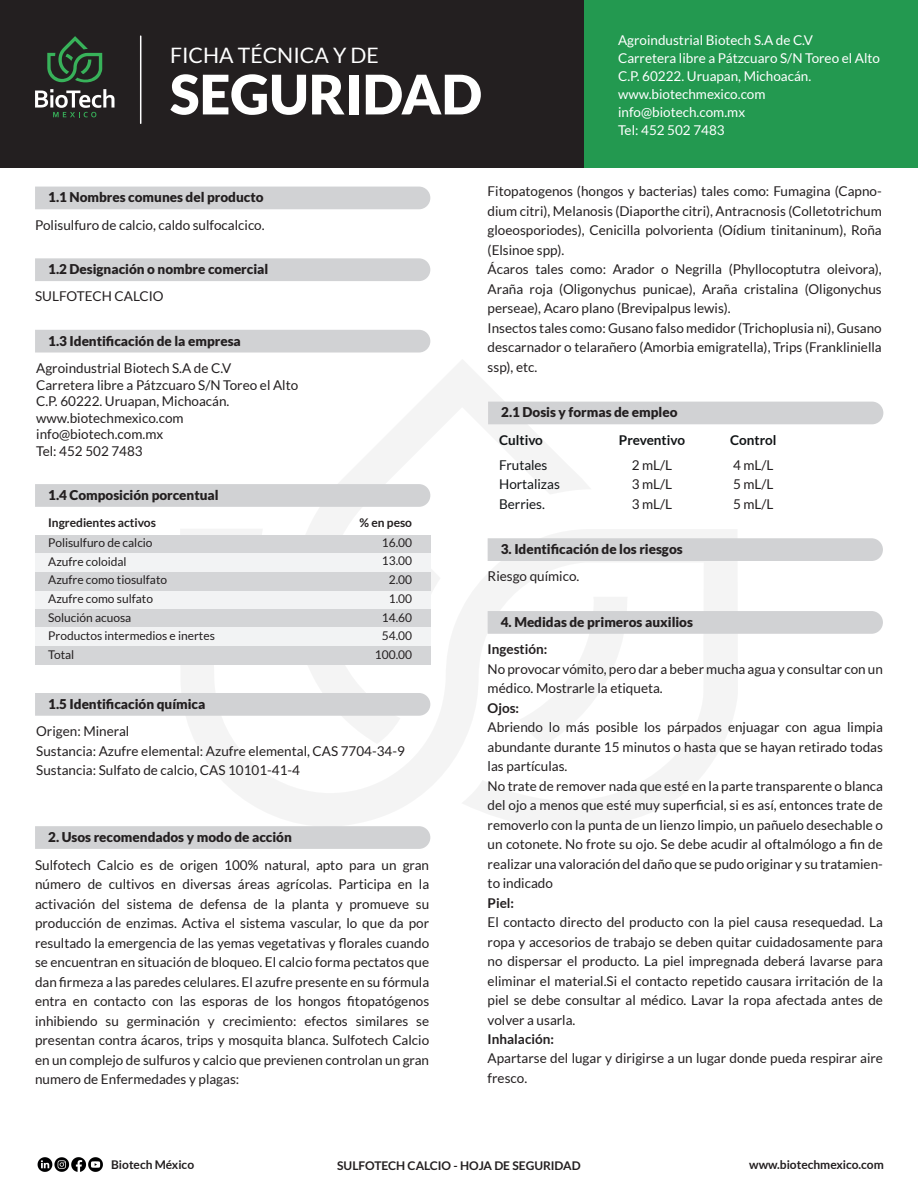
<style>
.page{position:relative;width:918px;height:1188px;background:#fff}
.page>*{position:absolute;margin:0;border:0;box-sizing:border-box;transform-origin:0 0}
.t1{font:900 54.6px "Lato";color:#fff}
.t2{font:21.3px "Lato";color:#fff}
.t3{font:13.5px/19.5px "Lato";color:#231f20}
.t4{font:900 13.5px "Lato";color:#231f20}
.t5{font:13.5px/18px "Lato";color:#fff}
.t6{font:700 13.5px "Lato";color:#231f20}
.t7{font:13.5px/19.5px "Lato";color:#111416}
.t8{font:700 13.5px "Lato";color:#111416}
.t9{font:12px/18.8px "Lato";color:#231f20}
.t10{font:700 12px "Lato";color:#231f20}
</style>
<div class="page">
<svg style="left:309px;top:360px;width:283px;height:169px"></svg>
<svg style="left:181px;top:529px;width:556px;height:299px"></svg>
<div style="left:0;top:0;width:584px;height:168px;background:#231f20"></div>
<div style="left:584px;top:0;width:334px;height:168px;background:#239950"></div>
<svg style="left:35px;top:89px;width:79px;height:28px"></svg>
<svg style="left:47px;top:36px;width:55px;height:47px"></svg>
<hr style="left:140px;top:36px;width:1px;height:87px;background:#fff">
<div style="left:35px;top:187px;width:395px;height:22px;background:#d1d2d4"></div>
<div style="left:35px;top:693px;width:395px;height:23px;background:#d1d2d4"></div>
<div style="left:35px;top:258px;width:395px;height:23px;background:#d1d2d4"></div>
<div style="left:35px;top:484px;width:395px;height:23px;background:#d1d2d4"></div>
<div style="left:35px;top:330px;width:395px;height:23px;background:#d1d2d4"></div>
<div style="left:35px;top:826px;width:395px;height:23px;background:#d1d2d4"></div>
<svg style="left:488px;top:597px;width:395px;height:148px"></svg>
<div style="left:488px;top:538px;width:395px;height:23px;background:#d1d2d4"></div>
<div style="left:35px;top:535px;width:395px;height:19px;background:#d4d5d7"></div>
<div style="left:35px;top:554px;width:395px;height:18px;background:#f2f3f4"></div>
<div style="left:35px;top:591px;width:395px;height:18px;background:#f2f3f4"></div>
<div style="left:35px;top:572px;width:395px;height:19px;background:#d4d5d7"></div>
<div style="left:35px;top:609px;width:395px;height:19px;background:#d4d5d7"></div>
<div style="left:35px;top:628px;width:395px;height:18px;background:#f2f3f4"></div>
<div style="left:35px;top:646px;width:395px;height:19px;background:#d4d5d7"></div>
<img style="left:37px;top:1157px;width:66px;height:15px">
<div style="left:488px;top:402px;width:395px;height:22px;background:#d1d2d4"></div>
<h2 class="t2" style="left:170px;top:44px;width:210px">FICHA TÉCNICA Y DE</h2>
<h1 class="t1" style="left:170px;top:62px;width:313px">SEGURIDAD</h1>
<p class="t5" style="left:618px;top:31px;width:264px">Agroindustrial Biotech S.A de C.V<br>Carretera libre a Pátzcuaro S/N Toreo el Alto<br>C.P. 60222. Uruapan, Michoacán. www.biotechmexico.com info@biotech.com.mx<br>Tel: 452 502 7483</p>
<p class="t4" style="left:48px;top:189px;width:217px">1.1 Nombres comunes del producto</p>
<p class="t3" style="left:35px;top:215px;width:231px">Polisulfuro de calcio, caldo sulfocalcico.</p>
<p class="t4" style="left:48px;top:261px;width:222px">1.2 Designación o nombre comercial</p>
<p class="t3" style="left:35px;top:287px;width:130px">SULFOTECH CALCIO</p>
<p class="t4" style="left:48px;top:333px;width:194px">1.3 Identificación de la empresa</p>
<p class="t3" style="left:36px;top:360px;width:264px;line-height:16.5px">Agroindustrial Biotech S.A de C.V<br>Carretera libre a Pátzcuaro S/N Toreo el Alto<br>C.P. 60222. Uruapan, Michoacán. www.biotechmexico.com info@biotech.com.mx<br>Tel: 452 502 7483</p>
<p class="t4" style="left:48px;top:487px;width:172px">1.4 Composición porcentual</p>
<p class="t10" style="left:48px;top:515px;width:109px">Ingredientes activos</p>
<p class="t10" style="left:360px;top:515px;width:54px">% en peso</p>
<p class="t9" style="left:48px;top:533px;width:168px">Polisulfuro de calcio<br>Azufre coloidal<br>Azufre como tiosulfato<br>Azufre como sulfato<br>Solución acuosa<br>Productos intermedios e inertes<br>Total</p>
<p class="t9" style="left:375px;top:533px;width:39px;text-align:right">16.00<br>13.00<br>2.00<br>1.00<br>14.60<br>54.00<br>100.00</p>
<p class="t4" style="left:48px;top:696px;width:159px">1.5 Identificación química</p>
<p class="t3" style="left:36px;top:722px;width:370px">Origen: Mineral<br>Sustancia: Azufre elemental: Azufre elemental, CAS 7704-34-9<br>Sustancia: Sulfato de calcio, CAS 10101-41-4</p>
<p class="t4" style="left:48px;top:829px;width:245px">2. Usos recomendados y modo de acción</p>
<p class="t3" style="left:35px;top:855px;width:396px;text-align:justify">Sulfotech Calcio es de origen 100% natural, apto para un gran número de cultivos en diversas áreas agrícolas. Participa en la activación del sistema de defensa de la planta y promueve su producción de enzimas. Activa el sistema vascular, lo que da por resultado la emergencia de las yemas vegetativas y florales cuando se encuentran en situación de bloqueo. El calcio forma pectatos que dan firmeza a las paredes celulares. El azufre presente en su fórmula entra en contacto con las esporas de los hongos fitopatógenos inhibiendo su germinación y crecimiento: efectos similares se presentan contra ácaros, trips y mosquita blanca. Sulfotech Calcio en un complejo de sulfuros y calcio que previenen controlan un gran numero de Enfermedades y plagas:</p>
<p class="t3" style="left:488px;top:182px;width:396px">Fitopatogenos (hongos y bacterias) tales como: Fumagina (Capno&shy;dium citri), Melanosis (Diaporthe citri), Antracnosis (Colletotrichum gloeosporiodes), Cenicilla polvorienta (Oídium tinitaninum), Roña (Elsinoe spp).<br>Ácaros tales como: Arador o Negrilla (Phyllocoptutra oleivora), Araña roja (Oligonychus punicae), Araña cristalina (Oligonychus perseae), Acaro plano (Brevipalpus lewis).<br>Insectos tales como: Gusano falso medidor (Trichoplusia ni), Gusano descarnador o telarañero (Amorbia emigratella), Trips (Frankliniella ssp), etc.</p>
<p class="t4" style="left:501px;top:404px;width:178px">2.1 Dosis y formas de empleo</p>
<p class="t8" style="left:499px;top:432px;width:45px">Cultivo</p>
<p class="t7" style="left:499px;top:455px;width:62px">Frutales<br>Hortalizas<br>Berries.</p>
<p class="t8" style="left:619px;top:432px;width:68px">Preventivo</p>
<p class="t8" style="left:730px;top:432px;width:48px">Control</p>
<p class="t3" style="left:632px;top:455px;width:42px;text-align:justify">2 mL/L 3 mL/L 3 mL/L</p>
<p class="t3" style="left:733px;top:455px;width:42px;text-align:justify">4 mL/L 5 mL/L 5 mL/L</p>
<p class="t4" style="left:501px;top:541px;width:183px">3. Identificación de los riesgos</p>
<p class="t3" style="left:488px;top:566px;width:93px">Riesgo químico.</p>
<p class="t4" style="left:501px;top:614px;width:194px">4. Medidas de primeros auxilios</p>
<p class="t6" style="left:488px;top:641px;width:61px">Ingestión:</p>
<p class="t3" style="left:488px;top:659px;width:397px">No provocar vómito, pero dar a beber mucha agua y consultar con un médico. Mostrarle la etiqueta.</p>
<p class="t6" style="left:488px;top:700px;width:33px">Ojos:</p>
<p class="t3" style="left:488px;top:717px;width:397px">Abriendo lo más posible los párpados enjuagar con agua limpia abundante durante 15 minutos o hasta que se hayan retirado todas las partículas.<br>No trate de remover nada que esté en la parte transparente o blanca del ojo a menos que esté muy superficial, si es así, entonces trate de removerlo con la punta de un lienzo limpio, un pañuelo desechable o un cotonete. No frote su ojo. Se debe acudir al oftalmólogo a fin de realizar una valoración del daño que se pudo originar y su tratamien&shy;to indicado</p>
<p class="t6" style="left:488px;top:895px;width:28px">Piel:</p>
<p class="t3" style="left:488px;top:912px;width:397px;text-align:justify">El contacto directo del producto con la piel causa resequedad. La ropa y accesorios de trabajo se deben quitar cuidadosamente para no dispersar el producto. La piel impregnada deberá lavarse para eliminar el material.Si el contacto repetido causara irritación de la piel se debe consultar al médico. Lavar la ropa afectada antes de volver a usarla.</p>
<p class="t6" style="left:488px;top:1031px;width:68px">Inhalación:</p>
<p class="t3" style="left:488px;top:1049px;width:397px">Apartarse del lugar y dirigirse a un lugar donde pueda respirar aire fresco.</p>
<p class="t10" style="left:111px;top:1158px;width:84px">Biotech México</p>
<p class="t10" style="left:337px;top:1158px;width:245px">SULFOTECH CALCIO - HOJA DE SEGURIDAD</p>
<p class="t10" style="left:749px;top:1158px;width:136px">www.biotechmexico.com</p>
</div>
